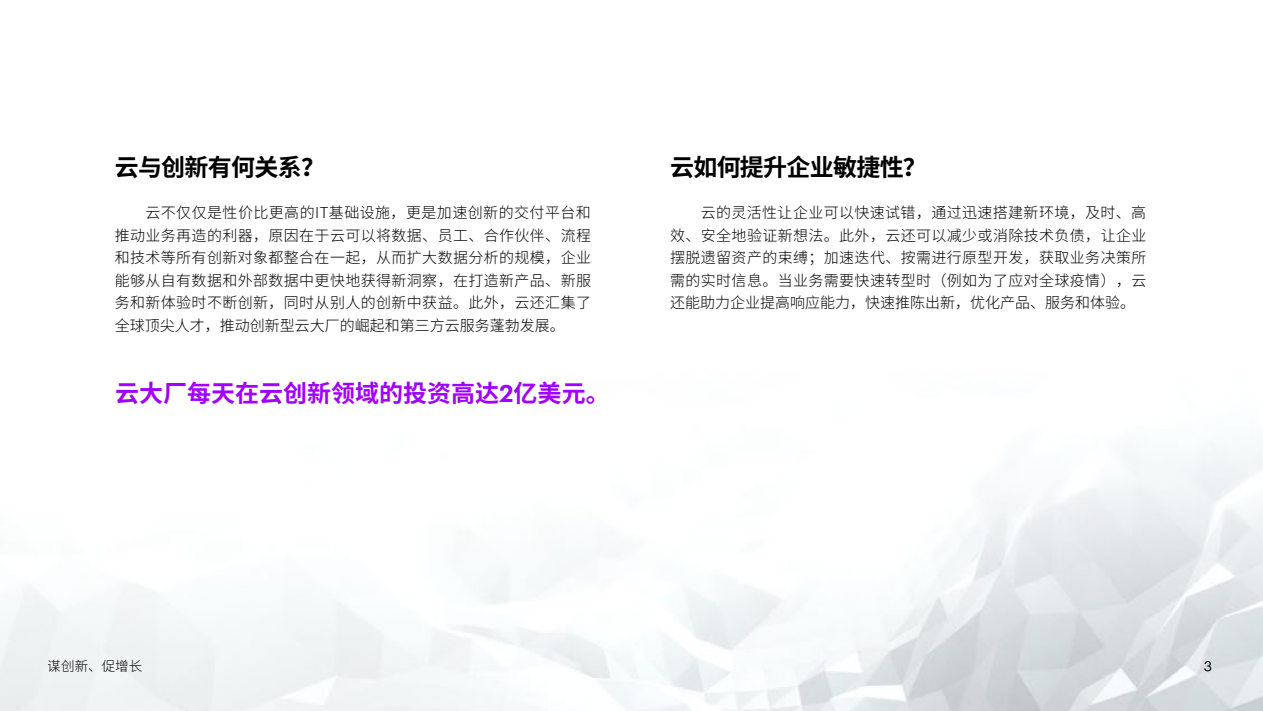
<style>
.page{position:relative;width:1263px;height:711px;background:#fff}
.page>*{position:absolute;margin:0;border:0;box-sizing:border-box;transform-origin:0 0}
.t1{font:700 24px "Source Han Sans CN";color:#a100ff}
.t2{font:700 24px "Source Han Sans CN";letter-spacing:-.03em;color:#000}
.t3{font:300 15px/22.5px "Source Han Sans CN";color:#000;text-align:justify}
.t4{font:300 13.5px "Source Han Sans CN";color:#000}
.t5{font:300 13.5px "Graphik";color:#000}
.s1{font-family:"Graphik";font-weight:600}
</style>
<div class="page">
<h1 class="t2" style="left:115px;top:154px;width:212px">云与创新有何关系？</h1>
<h1 class="t2" style="left:670px;top:154px;width:258px">云如何提升企业敏捷性？</h1>
<p class="t3" style="left:115px;top:201px;width:478px;text-indent:31px">云不仅仅是性价比更高的IT基础设施，更是加速创新的交付平台和推动业务再造的利器，原因在于云可以将数据、员工、合作伙伴、流程和技术等所有创新对象都整合在一起，从而扩大数据分析的规模，企业能够从自有数据和外部数据中更快地获得新洞察，在打造新产品、新服务和新体验时不断创新，同时从别人的创新中获益。此外，云还汇集了全球顶尖人才，推动创新型云大厂的崛起和第三方云服务蓬勃发展。</p>
<p class="t3" style="left:670px;top:201px;width:478px;text-indent:31px">云的灵活性让企业可以快速试错，通过迅速搭建新环境，及时、高效、安全地验证新想法。此外，云还可以减少或消除技术负债，让企业摆脱遗留资产的束缚；加速迭代、按需进行原型开发，获取业务决策所需的实时信息。当业务需要快速转型时（例如为了应对全球疫情），云还能助力企业提高响应能力，快速推陈出新，优化产品、服务和体验。</p>
<h1 class="t1" style="left:115px;top:379px;width:496px">云大厂每天在云创新领域的投资高达<span class="s1">2</span>亿美元。</h1>
<p class="t4" style="left:48px;top:657px;width:96px">谋创新、促增长</p>
<p class="t5" style="left:1204px;top:655px;width:9px">3</p>
</div>
